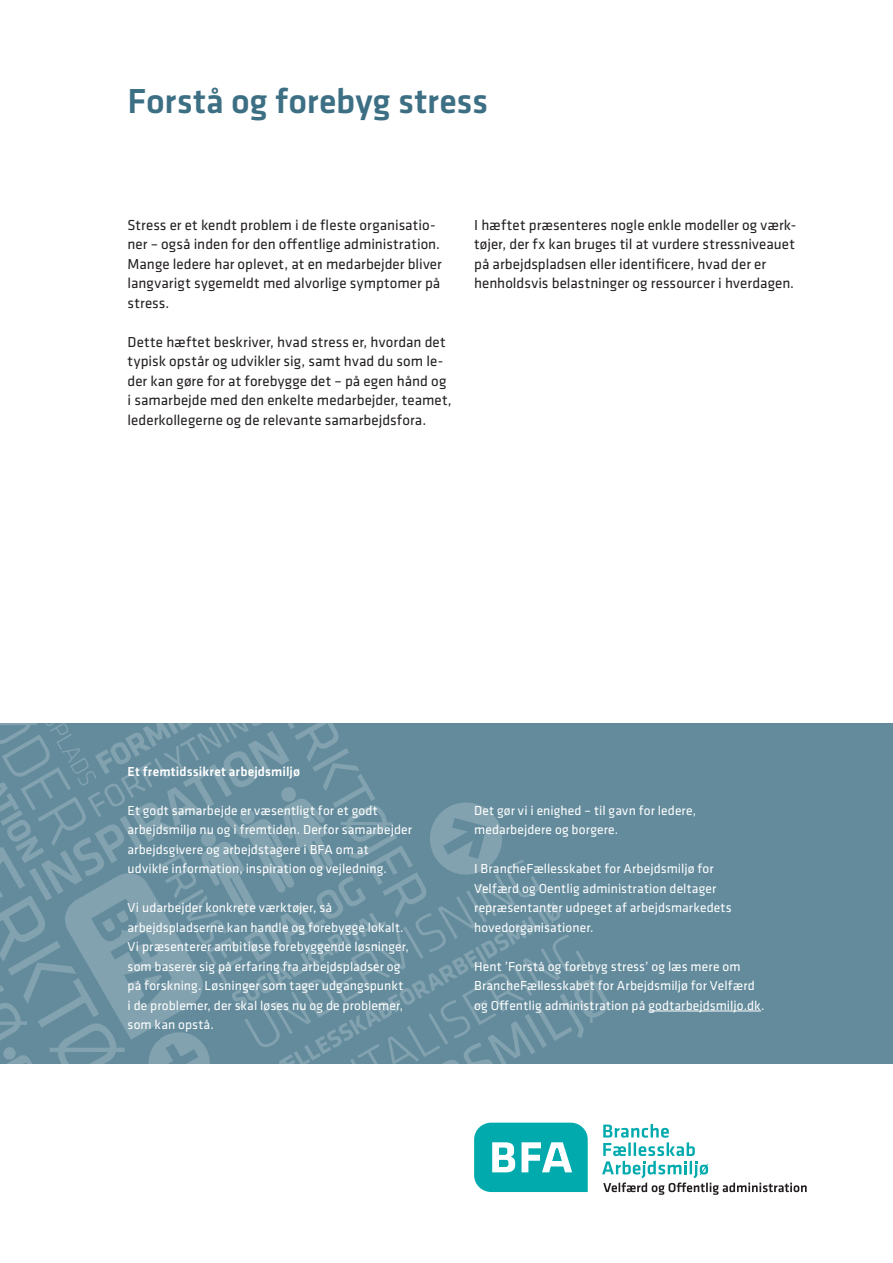
<style>
.page{position:relative;width:893px;height:1263px;background:#fff}
.page>*{position:absolute;margin:0;border:0;box-sizing:border-box;transform-origin:0 0}
.rubrik-2{font:500 36px "Klavika Basic";color:#3d6f84}
.Brød{font:15px/19.5px "Klavika Basic";letter-spacing:.005em;color:#231f20}
.Boksbrød{font:13.5px "Klavika Basic";letter-spacing:.005em;color:#fff}
.Boksbrød-2{font:500 13.5px "Klavika Basic";letter-spacing:.01em;color:#fff}
</style>
<div class="page">
<div style="left:0;top:723px;width:893px;height:340px;background:#638b9c"></div>
<svg style="left:0;top:723px;width:608px;height:340px"></svg>
<svg style="left:474px;top:1123px;width:114px;height:69px"></svg>
<svg style="left:602px;top:1124px;width:205px;height:71px"></svg>
<hr style="left:648px;top:1011px;width:113px;height:1px;background:#fff">
<p class="rubrik-2" style="left:128px;top:76px;width:362px">Forstå og forebyg stress</p>
<p class="Brød" style="left:128px;top:214px;width:316px">Stress er et kendt problem i de fleste organisatio&shy;ner – også inden for den offentlige administration.<br>Mange ledere har oplevet, at en medarbejder bliver langvarigt sygemeldt med alvorlige symptomer på stress.</p>
<p class="Brød" style="left:128px;top:331px;width:325px">Dette hæftet beskriver, hvad stress er, hvordan det typisk opstår og udvikler sig, samt hvad du som le&shy;der kan gøre for at forebygge det – på egen hånd og i samarbejde med den enkelte medarbejder, teamet, lederkollegerne og de relevante samarbejdsfora.</p>
<p class="Brød" style="left:474px;top:214px;width:324px">I hæftet præsenteres nogle enkle modeller og værk&shy;tøjer, der fx kan bruges til at vurdere stressniveauet på arbejdspladsen eller identificere, hvad der er henholdsvis belastninger og ressourcer i hverdagen.</p>
<p class="Boksbrød-2" style="left:128px;top:762px;width:174px">Et fremtidssikret arbejdsmiljø</p>
<p class="Boksbrød" style="left:128px;top:801px;width:252px">Et godt samarbejde er væsentligt for et godt</p>
<p class="Boksbrød" style="left:128px;top:821px;width:286px">arbejdsmiljø nu og i fremtiden. Derfor samarbejder</p>
<p class="Boksbrød" style="left:128px;top:840px;width:243px">arbejdsgivere og arbejdstagere i BFA om at</p>
<p class="Boksbrød" style="left:128px;top:860px;width:261px">udvikle information, inspiration og vejledning.</p>
<p class="Boksbrød" style="left:128px;top:899px;width:206px">Vi udarbejder konkrete værktøjer, så</p>
<p class="Boksbrød" style="left:128px;top:918px;width:278px">arbejdspladserne kan handle og forebygge lokalt.</p>
<p class="Boksbrød" style="left:128px;top:938px;width:283px">Vi præsenterer ambitiøse forebyggende løsninger,</p>
<p class="Boksbrød" style="left:128px;top:957px;width:274px">som baserer sig på erfaring fra arbejdspladser og</p>
<p class="Boksbrød" style="left:128px;top:977px;width:277px">på forskning. Løsninger som tager udgangspunkt</p>
<p class="Boksbrød" style="left:128px;top:996px;width:277px">i de problemer, der skal løses nu og de problemer,</p>
<p class="Boksbrød" style="left:128px;top:1016px;width:88px">som kan opstå.</p>
<p class="Boksbrød" style="left:474px;top:801px;width:223px">Det gør vi i enighed – til gavn for ledere,</p>
<p class="Boksbrød" style="left:474px;top:821px;width:146px">medarbejdere og borgere.</p>
<p class="Boksbrød" style="left:474px;top:860px;width:241px">I BrancheFællesskabet for Arbejdsmiljø for</p>
<p class="Boksbrød" style="left:474px;top:879px;width:244px">Velfærd og Oentlig administration deltager</p>
<p class="Boksbrød" style="left:474px;top:899px;width:259px">repræsentanter udpeget af arbejdsmarkedets</p>
<p class="Boksbrød" style="left:474px;top:918px;width:121px">hovedorganisationer.</p>
<p class="Boksbrød" style="left:474px;top:957px;width:268px">Hent ’Forstå og forebyg stress’ og læs mere om</p>
<p class="Boksbrød" style="left:474px;top:977px;width:282px">BrancheFællesskabet for Arbejdsmiljø for Velfærd</p>
<p class="Boksbrød" style="left:474px;top:996px;width:292px">og Offentlig administration på godtarbejdsmiljo.dk.</p>
</div>
